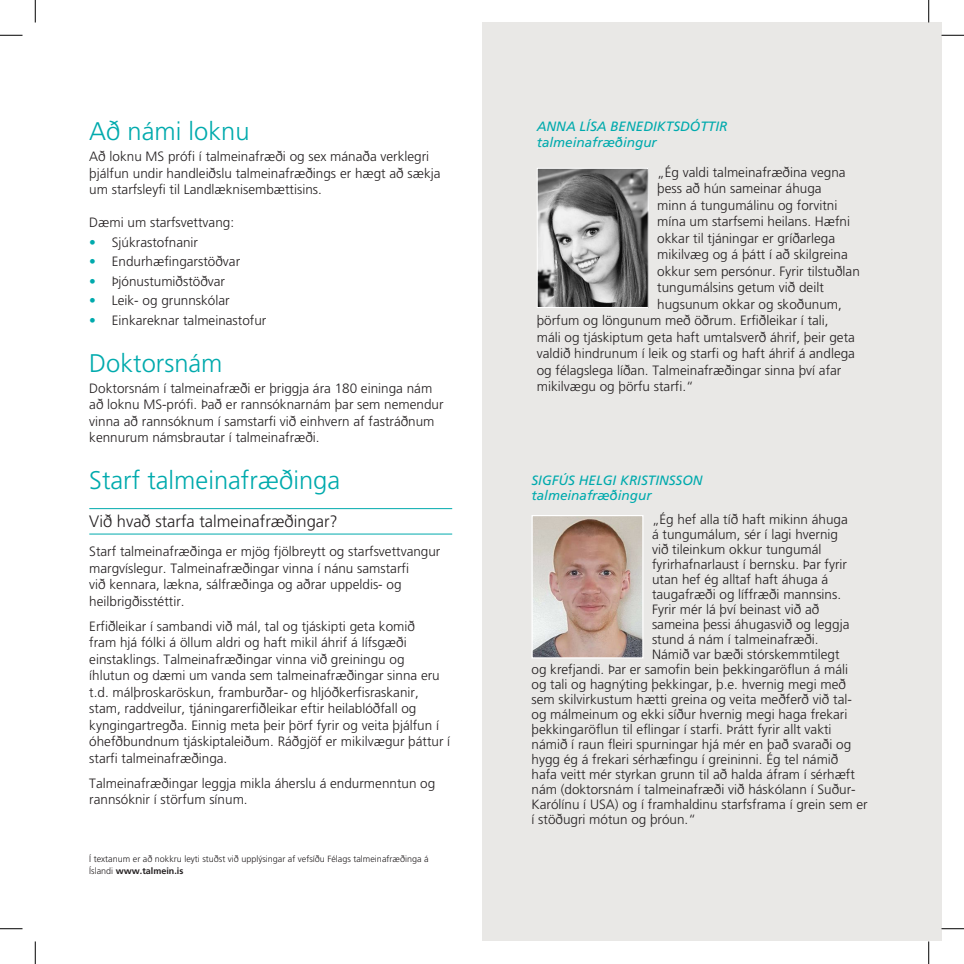
<style>
.page{position:relative;width:964px;height:964px;background:#fff}
.page>*{position:absolute;margin:0;border:0;box-sizing:border-box;transform-origin:0 0}
.t1{font:300 25.5px "Frutiger";color:#00aaad}
.t2{font:300 16.5px "Frutiger";color:#231f20}
.t3{font:300 13.5px/16.5px "Frutiger";color:#231f20}
.t4{font:italic 13.5px/15px "Frutiger";color:#00aaad}
.t5{font:300 9px/12px "Frutiger";color:#231f20}
.s1{color:#00aaad}
.s2{font-weight:700}
</style>
<div class="page">
<hr style="left:89px;top:508px;width:363px;height:1px;background:#00aaad">
<hr style="left:89px;top:533px;width:363px;height:1px;background:#00aaad">
<div style="left:482px;top:22px;width:459px;height:919px;background:#e9e8e6"></div>
<img style="left:533px;top:517px;width:108px;height:139px">
<div style="left:531px;top:515px;width:112px;height:143px;border:1px solid #fff"></div>
<img style="left:538px;top:170px;width:108px;height:136px">
<div style="left:536px;top:168px;width:112px;height:140px;border:1px solid #fff"></div>
<svg style="left:0;top:35px;width:22px;height:1px"></svg>
<svg style="left:941px;top:35px;width:22px;height:1px"></svg>
<svg style="left:0;top:928px;width:22px;height:1px"></svg>
<svg style="left:941px;top:928px;width:22px;height:1px"></svg>
<svg style="left:35px;top:0;width:1px;height:22px"></svg>
<svg style="left:35px;top:941px;width:1px;height:22px"></svg>
<svg style="left:928px;top:0;width:1px;height:22px"></svg>
<svg style="left:928px;top:941px;width:1px;height:22px"></svg>
<h1 class="t1" style="left:89px;top:117px;width:162px">Að námi loknu</h1>
<p class="t3" style="left:89px;top:148px;width:353px">Að loknu MS prófi í talmeinafræði og sex mánaða verklegri þjálfun undir handleiðslu talmeinafræðings er hægt að sækja um starfsleyfi til Landlæknisembættisins.</p>
<p class="t3" style="left:89px;top:214px;width:146px">Dæmi um starfsvettvang:</p>
<p class="t3" style="left:89px;top:234px;width:110px"><span class="s1">•</span> Sjúkrastofnanir</p>
<p class="t3" style="left:89px;top:253px;width:152px"><span class="s1">•</span> Endurhæfingarstöðvar</p>
<p class="t3" style="left:89px;top:273px;width:137px"><span class="s1">•</span> Þjónustumiðstöðvar</p>
<p class="t3" style="left:89px;top:292px;width:142px"><span class="s1">•</span> Leik- og grunnskólar</p>
<p class="t3" style="left:89px;top:312px;width:178px"><span class="s1">•</span> Einkareknar talmeinastofur</p>
<h1 class="t1" style="left:89px;top:348px;width:135px">Doktorsnám</h1>
<p class="t3" style="left:89px;top:379px;width:356px">Doktorsnám í talmeinafræði er þriggja ára 180 eininga nám að loknu MS-prófi. Það er rannsóknarnám þar sem nemendur vinna að rannsóknum í samstarfi við einhvern af fastráðnum kennurum námsbrautar í talmeinafræði.</p>
<h1 class="t1" style="left:89px;top:466px;width:252px">Starf talmeinafræðinga</h1>
<p class="t2" style="left:89px;top:512px;width:250px">Við hvað starfa talmeinafræðingar?</p>
<p class="t3" style="left:89px;top:543px;width:352px">Starf talmeinafræðinga er mjög fjölbreytt og starfsvettvangur margvíslegur. Talmeinafræðingar vinna í nánu samstarfi<br>við kennara, lækna, sálfræðinga og aðrar uppeldis- og heilbrigðisstéttir.</p>
<p class="t3" style="left:89px;top:617px;width:362px">Erfiðleikar í sambandi við mál, tal og tjáskipti geta komið<br>fram hjá fólki á öllum aldri og haft mikil áhrif á lífsgæði einstaklings. Talmeinafræðingar vinna við greiningu og<br>íhlutun og dæmi um vanda sem talmeinafræðingar sinna eru t.d. málþroskaröskun, framburðar- og hljóðkerfisraskanir, stam, raddveilur, tjáningarerfiðleikar eftir heilablóðfall og kyngingartregða. Einnig meta þeir þörf fyrir og veita þjálfun í óhefðbundnum tjáskiptaleiðum. Ráðgjöf er mikilvægur þáttur í starfi talmeinafræðinga.</p>
<p class="t3" style="left:89px;top:774px;width:347px">Talmeinafræðingar leggja mikla áherslu á endurmenntun og rannsóknir í störfum sínum.</p>
<p class="t5" style="left:89px;top:852px;width:341px">Í textanum er að nokkru leyti stuðst við upplýsingar af vefsíðu Félags talmeinafræðinga á<br>Íslandi <span class="s2">www.talmein.is</span></p>
<p class="t4" style="left:536px;top:118px;width:192px;line-height:16.5px">ANNA LÍSA BENEDIKTSDÓTTIR talmeinafræðingur</p>
<p class="t3" style="left:657px;top:164px;width:190px">„Ég valdi talmeinafræðina vegna</p>
<p class="t3" style="left:657px;top:180px;width:166px">þess að hún sameinar áhuga</p>
<p class="t3" style="left:657px;top:197px;width:182px">minn á tungumálinu og forvitni</p>
<p class="t3" style="left:657px;top:213px;width:194px">mína um starfsemi heilans. Hæfni</p>
<p class="t3" style="left:657px;top:230px;width:179px">okkar til tjáningar er gríðarlega</p>
<p class="t3" style="left:657px;top:246px;width:192px">mikilvæg og á þátt í að skilgreina</p>
<p class="t3" style="left:657px;top:263px;width:204px">okkur sem persónur. Fyrir tilstuðlan</p>
<p class="t3" style="left:657px;top:279px;width:168px">tungumálsins getum við deilt</p>
<p class="t3" style="left:657px;top:296px;width:186px">hugsunum okkar og skoðunum,</p>
<p class="t3" style="left:536px;top:312px;width:293px">þörfum og löngunum með öðrum. Erfiðleikar í tali,</p>
<p class="t3" style="left:536px;top:329px;width:320px">máli og tjáskiptum geta haft umtalsverð áhrif, þeir geta</p>
<p class="t3" style="left:536px;top:345px;width:320px">valdið hindrunum í leik og starfi og haft áhrif á andlega</p>
<p class="t3" style="left:536px;top:362px;width:306px">og félagslega líðan. Talmeinafræðingar sinna því afar</p>
<p class="t3" style="left:536px;top:378px;width:158px">mikilvægu og þörfu starfi.“</p>
<p class="t4" style="left:531px;top:473px;width:173px">SIGFÚS HELGI KRISTINSSON talmeinafræðingur</p>
<p class="t3" style="left:652px;top:511px;width:197px">„Ég hef alla tíð haft mikinn áhuga</p>
<p class="t3" style="left:652px;top:526px;width:188px">á tungumálum, sér í lagi hvernig</p>
<p class="t3" style="left:652px;top:541px;width:171px">við tileinkum okkur tungumál</p>
<p class="t3" style="left:652px;top:556px;width:196px">fyrirhafnarlaust í bernsku. Þar fyrir</p>
<p class="t3" style="left:652px;top:571px;width:178px">utan hef ég alltaf haft áhuga á</p>
<p class="t3" style="left:652px;top:586px;width:191px">taugafræði og líffræði mannsins.</p>
<p class="t3" style="left:652px;top:601px;width:169px">Fyrir mér lá því beinast við að</p>
<p class="t3" style="left:652px;top:616px;width:199px">sameina þessi áhugasvið og leggja</p>
<p class="t3" style="left:652px;top:631px;width:168px">stund á nám í talmeinafræði.</p>
<p class="t3" style="left:652px;top:646px;width:189px">Námið var bæði stórskemmtilegt</p>
<p class="t3" style="left:531px;top:661px;width:318px">og krefjandi. Þar er samofin bein þekkingaröflun á máli</p>
<p class="t3" style="left:531px;top:676px;width:316px">og tali og hagnýting þekkingar, þ.e. hvernig megi með</p>
<p class="t3" style="left:531px;top:691px;width:322px">sem skilvirkustum hætti greina og veita meðferð við tal-</p>
<p class="t3" style="left:531px;top:706px;width:317px">og málmeinum og ekki síður hvernig megi haga frekari</p>
<p class="t3" style="left:531px;top:721px;width:301px">þekkingaröflun til eflingar í starfi. Þrátt fyrir allt vakti</p>
<p class="t3" style="left:531px;top:736px;width:321px">námið í raun fleiri spurningar hjá mér en það svaraði og</p>
<p class="t3" style="left:531px;top:751px;width:308px">hygg ég á frekari sérhæfingu í greininni. Ég tel námið</p>
<p class="t3" style="left:531px;top:766px;width:325px">hafa veitt mér styrkan grunn til að halda áfram í sérhæft</p>
<p class="t3" style="left:531px;top:781px;width:326px">nám (doktorsnám í talmeinafræði við háskólann í Suður-</p>
<p class="t3" style="left:531px;top:796px;width:338px">Karólínu í USA) og í framhaldinu starfsframa í grein sem er</p>
<p class="t3" style="left:531px;top:811px;width:166px">í stöðugri mótun og þróun.“</p>
</div>
